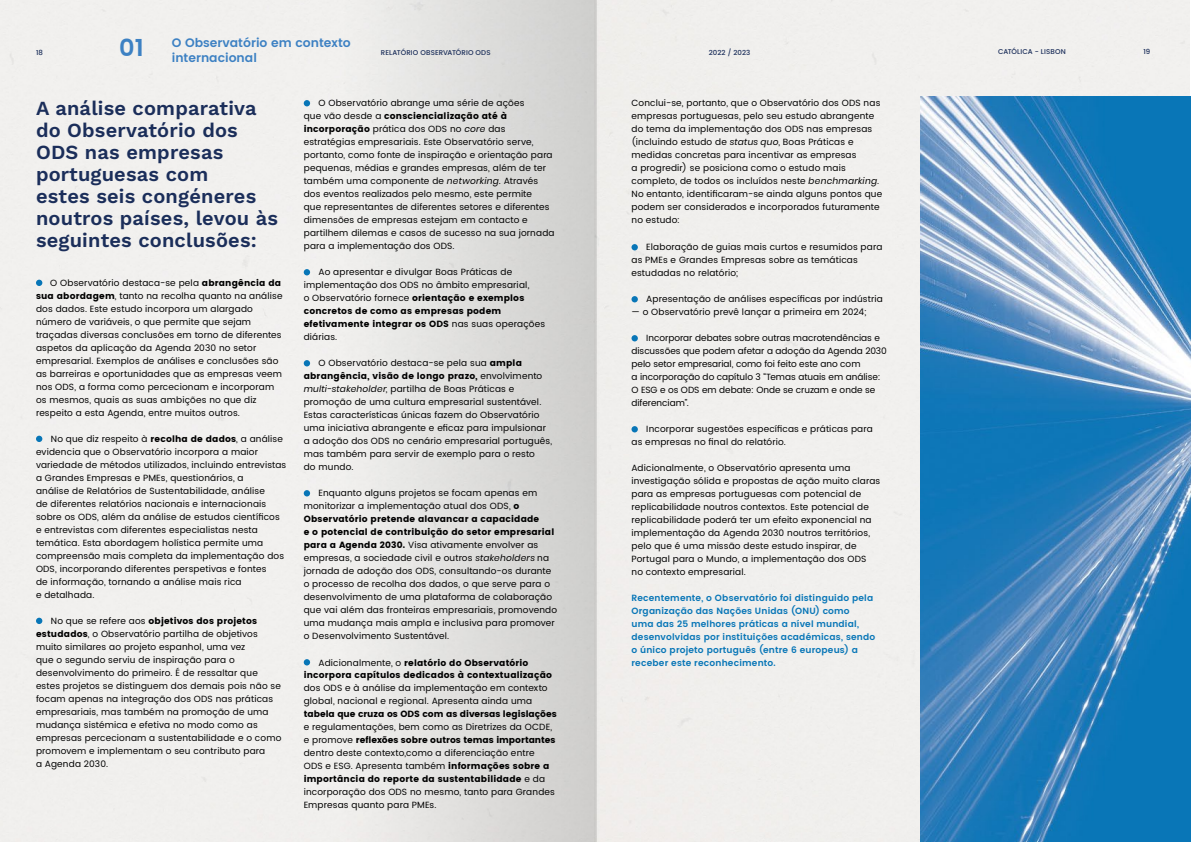
<style>
.page{position:relative;width:1191px;height:842px;background:#fff}
.page>*{position:absolute;margin:0;border:0;box-sizing:border-box;transform-origin:0 0}
.t1{font:600 20px/22px "Work Sans";letter-spacing:.01em;color:#1b2e5a}
.t2{font:600 12.3px/14.3px "Poppins";color:#3d81c3}
.t3{font:9px/13px "Poppins";letter-spacing:.02em;color:#000}
.t4{font:9px/13px "Poppins";color:#000}
.t5{font:600 9px/13px "Poppins";letter-spacing:.02em;color:#0876b7}
.t6{font:9px/13px "Poppins";letter-spacing:.015em;color:#000}
.t7{font:500 7px "Poppins";letter-spacing:.01em;color:#1b2e5a}
.s1{font-size:24px}
.s2{font-style:inherit}
.s3{font-style:italic}
</style>
<div class="page">
<img style="left:0;top:0;width:1189px;height:842px">
<svg style="left:36px;top:280px;width:6px;height:6px"></svg>
<svg style="left:36px;top:436px;width:6px;height:6px"></svg>
<svg style="left:36px;top:618px;width:6px;height:6px"></svg>
<svg style="left:304px;top:100px;width:6px;height:6px"></svg>
<svg style="left:304px;top:269px;width:6px;height:6px"></svg>
<svg style="left:304px;top:360px;width:6px;height:6px"></svg>
<svg style="left:304px;top:490px;width:6px;height:6px"></svg>
<svg style="left:304px;top:659px;width:6px;height:6px"></svg>
<div style="left:631px;top:244px;width:7px;height:6px;background:#0876b7;border-radius:50%"></div>
<div style="left:631px;top:296px;width:7px;height:6px;background:#0876b7;border-radius:50%"></div>
<div style="left:631px;top:335px;width:7px;height:6px;background:#0876b7;border-radius:50%"></div>
<div style="left:631px;top:426px;width:7px;height:6px;background:#0876b7;border-radius:50%"></div>
<img style="left:921px;top:96px;width:270px;height:746px">
<h2 class="t2" style="left:172px;top:36px;width:180px;text-indent:-52px"><span class="s1">01</span> O Observatório em contexto internacional</h2>
<p class="t7" style="left:36px;top:47px;width:8px">18</p>
<p class="t7" style="left:381px;top:48px;width:111px">RELATÓRIO OBSERVATÓRIO ODS</p>
<p class="t7" style="left:708px;top:48px;width:43px">2022 / 2023</p>
<p class="t7" style="left:998px;top:47px;width:69px">CATÓLICA - LISBON</p>
<p class="t7" style="left:1143px;top:46px;width:8px">19</p>
<h1 class="t1" style="left:36px;top:96px;width:244px">A análise comparativa do Observatório dos<br>ODS nas empresas portuguesas com<br>estes seis congéneres noutros países, levou às seguintes conclusões:</h1>
<p class="t3" style="left:36px;top:277px;width:248px;text-indent:14px">O Observatório destaca-se pela <span class="s2">abrangência da sua abordagem</span>, tanto na recolha quanto na análise dos dados. Este estudo incorpora um alargado número de variáveis, o que permite que sejam traçadas diversas conclusões em torno de diferentes aspetos da aplicação da Agenda 2030 no setor empresarial. Exemplos de análises e conclusões são as barreiras e oportunidades que as empresas veem nos ODS, a forma como percecionam e incorporam os mesmos, quais as suas ambições no que diz respeito a esta Agenda, entre muitos outros.</p>
<p class="t3" style="left:36px;top:433px;width:252px;text-indent:15px">No que diz respeito à <span class="s2">recolha de dados</span>, a análise evidencia que o Observatório incorpora a maior variedade de métodos utilizados, incluindo entrevistas a Grandes Empresas e PMEs, questionários, a<br>análise de Relatórios de Sustentabilidade, análise<br>de diferentes relatórios nacionais e internacionais sobre os ODS, além da análise de estudos científicos e entrevistas com diferentes especialistas nesta temática. Esta abordagem holística permite uma compreensão mais completa da implementação dos ODS, incorporando diferentes perspetivas e fontes<br>de informação, tornando a análise mais rica<br>e detalhada.</p>
<p class="t3" style="left:36px;top:615px;width:247px;text-indent:15px">No que se refere aos <span class="s2">objetivos dos projetos estudados</span>, o Observatório partilha de objetivos muito similares ao projeto espanhol, uma vez<br>que o segundo serviu de inspiração para o desenvolvimento do primeiro. É de ressaltar que estes projetos se distinguem dos demais pois não se focam apenas na integração dos ODS nas práticas empresariais, mas também na promoção de uma mudança sistémica e efetiva no modo como as empresas percecionam a sustentabilidade e o como promovem e implementam o seu contributo para<br>a Agenda 2030.</p>
<p class="t3" style="left:304px;top:97px;width:252px;text-indent:15px">O Observatório abrange uma série de ações<br>que vão desde a <span class="s2">consciencialização até à incorporação</span> prática dos ODS no <span class="s3">core</span> das estratégias empresariais. Este Observatório serve, portanto, como fonte de inspiração e orientação para pequenas, médias e grandes empresas, além de ter também uma componente de <span class="s3">networking</span>. Através dos eventos realizados pelo mesmo, este permite<br>que representantes de diferentes setores e diferentes dimensões de empresas estejam em contacto e partilhem dilemas e casos de sucesso na sua jornada para a implementação dos ODS.</p>
<p class="t3" style="left:304px;top:266px;width:243px;text-indent:15px">Ao apresentar e divulgar Boas Práticas de implementação dos ODS no âmbito empresarial,<br>o Observatório fornece <span class="s2">orientação e exemplos concretos de como as empresas podem efetivamente integrar os ODS</span> nas suas operações diárias.</p>
<p class="t3" style="left:304px;top:357px;width:250px;text-indent:15px">O Observatório destaca-se pela sua <span class="s2">ampla abrangência, visão de longo prazo,</span> envolvimento <span class="s3">multi-stakeholder</span>, partilha de Boas Práticas e promoção de uma cultura empresarial sustentável.<br>Estas características únicas fazem do Observatório uma iniciativa abrangente e eficaz para impulsionar a adoção dos ODS no cenário empresarial português, mas também para servir de exemplo para o resto<br>do mundo.</p>
<p class="t3" style="left:304px;top:487px;width:255px;text-indent:15px">Enquanto alguns projetos se focam apenas em monitorizar a implementação atual dos ODS, <span class="s2">o Observatório pretende alavancar a capacidade<br>e o potencial de contribuição do setor empresarial para a Agenda 2030.</span> Visa ativamente envolver as empresas, a sociedade civil e outros <span class="s3">stakeholders</span> na jornada de adoção dos ODS, consultando-os durante o processo de recolha dos dados, o que serve para o desenvolvimento de uma plataforma de colaboração que vai além das fronteiras empresariais, promovendo uma mudança mais ampla e inclusiva para promover o Desenvolvimento Sustentável.</p>
<p class="t6" style="left:304px;top:656px;width:250px;text-indent:15px"><span class="s2">Adicionalmente, o</span> relatório do Observatório incorpora capítulos dedicados à contextualização</p>
<p class="t3" style="left:304px;top:682px;width:245px">dos ODS e à análise da implementação em contexto global, nacional e regional. Apresenta ainda uma</p>
<p class="t6" style="left:304px;top:708px;width:255px">tabela que cruza os ODS com as diversas legislações</p>
<p class="t3" style="left:304px;top:721px;width:253px">e regulamentações, bem como as Diretrizes da OCDE, e promove <span class="s2">reflexões sobre outros temas importantes </span>dentro deste contexto,como a diferenciação entre ODS e ESG. Apresenta também <span class="s2">informações sobre a importância do reporte da sustentabilidade</span> e da incorporação dos ODS no mesmo, tanto para Grandes Empresas quanto para PMEs.</p>
<p class="t3" style="left:631px;top:97px;width:252px">Conclui-se, portanto, que o Observatório dos ODS nas empresas portuguesas, pelo seu estudo abrangente do tema da implementação dos ODS nas empresas (incluindo estudo de <span class="s3">status quo</span>, Boas Práticas e medidas concretas para incentivar as empresas<br>a progredir) se posiciona como o estudo mais completo, de todos os incluídos neste <span class="s3">benchmarking</span>.<br>No entanto, identificaram-se ainda alguns pontos que podem ser considerados e incorporados futuramente no estudo:</p>
<p class="t3" style="left:631px;top:241px;width:252px;text-indent:15px">Elaboração de guias mais curtos e resumidos para as PMEs e Grandes Empresas sobre as temáticas estudadas no relatório;</p>
<p class="t3" style="left:646px;top:293px;width:238px">Apresentação de análises específicas por indústria</p>
<p class="t3" style="left:631px;top:306px;width:236px">— o Observatório prevê lançar a primeira em 2024;</p>
<p class="t4" style="left:631px;top:332px;width:257px;text-indent:15px">Incorporar debates sobre outras macrotendências e discussões que podem afetar a adoção da Agenda 2030 pelo setor empresarial, como foi feito este ano com<br>a incorporação do capítulo 3 “Temas atuais em análise:<br>O ESG e os ODS em debate: Onde se cruzam e onde se diferenciam”.</p>
<p class="t3" style="left:631px;top:423px;width:243px;text-indent:15px">Incorporar sugestões específicas e práticas para as empresas no final do relatório.</p>
<p class="t3" style="left:631px;top:462px;width:250px">Adicionalmente, o Observatório apresenta uma investigação sólida e propostas de ação muito claras para as empresas portuguesas com potencial de replicabilidade noutros contextos. Este potencial de replicabilidade poderá ter um efeito exponencial na implementação da Agenda 2030 noutros territórios, pelo que é uma missão deste estudo inspirar, de Portugal para o Mundo, a implementação dos ODS<br>no contexto empresarial.</p>
<p class="t5" style="left:631px;top:592px;width:245px">Recentemente, o Observatório foi distinguido pela Organização das Nações Unidas (ONU) como<br>uma das 25 melhores práticas a nível mundial, desenvolvidas por instituições académicas, sendo o único projeto português (entre 6 europeus) a receber este reconhecimento.</p>
</div>
